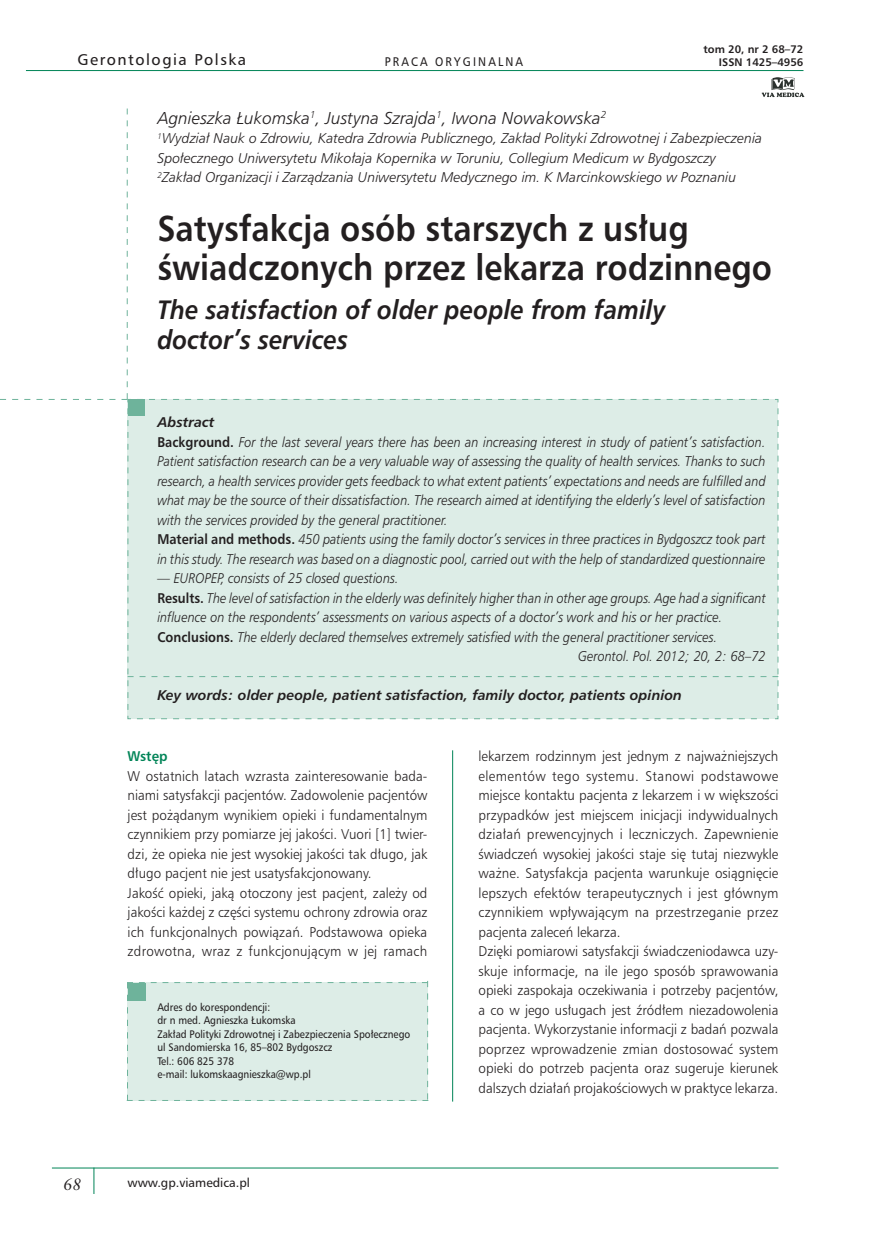
<style>
.page{position:relative;width:872px;height:1234px;background:#fff}
.page>*{position:absolute;margin:0;border:0;box-sizing:border-box;transform-origin:0 0}
.TYTUŁ{font:700 34.5px/39px "Humnst 777 PL";color:#231f20;scale:.9 1}
.TYTUŁ_ang{font:italic 700 25.5px/30px "Humnst 777 PL";color:#231f20;scale:.9 1}
.AUTOR{font:italic 16.5px "Humnst 777 Lt PL";color:#231f20}
.t1{font:italic 16.5px "Class Garmnd PL";color:#231f20}
.t2{font:15px "Humnst 777 PL";letter-spacing:.1em;color:#231f20}
.TEKST{font:13.5px/19.5px "Humnst 777 Lt PL";color:#231f20;text-align:justify;scale:.95 1}
.STRESZCZENIE_tekst_z{font:italic 13.5px/19.5px "Humnst 777 Lt PL";color:#231f20;scale:.9 1}
.AUTOR_praca{font:italic 13.5px/19.5px "Humnst 777 Lt PL";color:#231f20}
.STRESZCZENIE_slowa_k{font:italic 700 13.5px "Humnst 777 PL";color:#231f20}
.STRESZCZENIE_tekst_a{font:italic 13.5px "Humnst 777 Lt PL";color:#231f20;scale:.9 1}
.STRESZCZENIE_tytuł{font:italic 700 13.5px "Humnst 777 PL";color:#231f20}
.SRODTYTUL_I{font:700 13.5px "Humnst 777 PL";color:#008457;scale:.95 1}
.PAGINA_PRACA{font:12px "Humnst 777 PL";color:#231f20}
.PAGINA_PRACA-2{font:12px "Humnst 777 PL";letter-spacing:.2em;color:#231f20;scale:.9 1}
.ADRES{font:10.5px "Humnst 777 PL";color:#231f20;scale:.9 1}
.PAGINA_zywa{font:700 10.5px "Humnst 777 PL";color:#231f20}
.s1{font-family:"Humnst 777 PL";font-weight:700;font-style:normal}
</style>
<div class="page">
<hr style="left:26px;top:70px;width:777px;height:1px;background:#008457">
<svg style="left:761px;top:77px;width:43px;height:20px"></svg>
<svg style="left:94px;top:1168px;width:1px;height:25px"></svg>
<hr style="left:52px;top:1167px;width:726px;height:1px;background:#008457">
<hr style="left:452px;top:106px;width:1px;height:1014px;background:#008457">
<div style="left:434px;top:94px;width:40px;height:656px;background:#fff"></div>
<div style="left:127px;top:980px;width:301px;height:120px;background:#ddede7"></div>
<div style="left:441px;top:1101px;width:26px;height:51px;background:#fff"></div>
<svg style="left:127px;top:712px;width:651px;height:7px;background:#d6e9e2"></svg>
<div style="left:128px;top:983px;width:17px;height:17px;background:#6eb39b"></div>
<svg style="left:0;top:108px;width:778px;height:604px"></svg>
<p class="t2" style="left:77px;top:50px;width:170px">Gerontologia Polska</p>
<p class="PAGINA_PRACA-2" style="left:385px;top:54px;width:155px">PRACA ORYGINALNA</p>
<p class="PAGINA_zywa" style="left:703px;top:43px;width:101px">tom 20, nr 2 68–72</p>
<p class="PAGINA_zywa" style="left:719px;top:55px;width:86px">ISSN 1425–4956</p>
<p class="AUTOR" style="left:157px;top:107px;width:450px">Agnieszka Łukomska<sup>1</sup>, Justyna Szrajda<sup>1</sup>, Iwona Nowakowska<sup>2</sup></p>
<p class="AUTOR_praca" style="left:157px;top:128px;width:606px"><sup>1</sup>Wydział Nauk o Zdrowiu, Katedra Zdrowia Publicznego, Zakład Polityki Zdrowotnej i Zabezpieczenia<br>Społecznego Uniwersytetu Mikołaja Kopernika w Toruniu, Collegium Medicum w Bydgoszczy</p>
<p class="AUTOR_praca" style="left:157px;top:167px;width:580px"><sup>2</sup>Zakład Organizacji i Zarządzania Uniwersytetu Medycznego im. K Marcinkowskiego w Poznaniu</p>
<p class="TYTUŁ" style="left:157px;top:208px;width:684px">Satysfakcja osób starszych z usług świadczonych przez lekarza rodzinnego</p>
<p class="TYTUŁ_ang" style="left:157px;top:294px;width:566px">The satisfaction of older people from family doctor’s services</p>
<p class="STRESZCZENIE_tytuł" style="left:157px;top:413px;width:59px">Abstract</p>
<p class="STRESZCZENIE_tekst_z" style="left:157px;top:431px;width:677px;text-align:justify"><span class="s1">Background.</span> For the last several years there has been an increasing interest in study of patient’s satisfaction.<br>Patient satisfaction research can be a very valuable way of assessing the quality of health services. Thanks to such research, a health services provider gets feedback to what extent patients’ expectations and needs are fulfilled and what may be the source of their dissatisfaction. The research aimed at identifying the elderly’s level of satisfaction with the services provided by the general practitioner.</p>
<p class="STRESZCZENIE_tekst_z" style="left:157px;top:529px;width:677px"><span class="s1">Material and methods.</span> 450 patients using the family doctor’s services in three practices in Bydgoszcz took part in this study. The research was based on a diagnostic pool, carried out with the help of standardized questionnaire</p>
<p class="STRESZCZENIE_tekst_z" style="left:157px;top:568px;width:269px">— EUROPEP, consists of 25 closed questions.</p>
<p class="STRESZCZENIE_tekst_z" style="left:157px;top:587px;width:677px"><span class="s1">Results.</span> The level of satisfaction in the elderly was definitely higher than in other age groups. Age had a significant influence on the respondents’ assessments on various aspects of a doctor’s work and his or her practice.</p>
<p class="STRESZCZENIE_tekst_z" style="left:157px;top:626px;width:623px"><span class="s1">Conclusions.</span> The elderly declared themselves extremely satisfied with the general practitioner services.</p>
<p class="STRESZCZENIE_tekst_a" style="left:578px;top:647px;width:210px">Gerontol. Pol. 2012; 20, 2: 68–72</p>
<p class="STRESZCZENIE_slowa_k" style="left:157px;top:686px;width:526px">Key words: older people, patient satisfaction, family doctor, patients opinion</p>
<p class="SRODTYTUL_I" style="left:128px;top:747px;width:44px">Wstęp</p>
<p class="TEKST" style="left:128px;top:765px;width:317px">W ostatnich latach wzrasta zainteresowanie bada&shy;niami satysfakcji pacjentów. Zadowolenie pacjentów jest pożądanym wynikiem opieki i fundamentalnym czynnikiem przy pomiarze jej jakości. Vuori [1] twier&shy;dzi, że opieka nie jest wysokiej jakości tak długo, jak długo pacjent nie jest usatysfakcjonowany.</p>
<p class="TEKST" style="left:128px;top:882px;width:317px">Jakość opieki, jaką otoczony jest pacjent, zależy od jakości każdej z części systemu ochrony zdrowia oraz ich funkcjonalnych powiązań. Podstawowa opieka zdrowotna, wraz z funkcjonującym w jej ramach</p>
<p class="ADRES" style="left:157px;top:999px;width:127px">Adres do korespondencji:</p>
<p class="ADRES" style="left:157px;top:1013px;width:155px">dr n med. Agnieszka Łukomska</p>
<p class="ADRES" style="left:157px;top:1026px;width:282px">Zakład Polityki Zdrowotnej i Zabezpieczenia Społecznego</p>
<p class="ADRES" style="left:157px;top:1040px;width:196px">ul Sandomierska 16, 85–802 Bydgoszcz</p>
<p class="ADRES" style="left:157px;top:1053px;width:87px">Tel.: 606 825 378</p>
<p class="ADRES" style="left:157px;top:1067px;width:172px">e-mail: lukomskaagnieszka@wp.pl</p>
<p class="t1" style="left:63px;top:1173px;width:20px">68</p>
<p class="PAGINA_PRACA" style="left:128px;top:1174px;width:124px">www.gp.viamedica.pl</p>
<p class="TEKST" style="left:478px;top:746px;width:317px">lekarzem rodzinnym jest jednym z najważniejszych elementów tego systemu. Stanowi podstawowe miejsce kontaktu pacjenta z lekarzem i w większości przypadków jest miejscem inicjacji indywidualnych działań prewencyjnych i leczniczych. Zapewnienie świadczeń wysokiej jakości staje się tutaj niezwykle ważne. Satysfakcja pacjenta warunkuje osiągnięcie lepszych efektów terapeutycznych i jest głównym czynnikiem wpływającym na przestrzeganie przez pacjenta zaleceń lekarza.</p>
<p class="TEKST" style="left:478px;top:941px;width:317px">Dzięki pomiarowi satysfakcji świadczeniodawca uzy&shy;skuje informacje, na ile jego sposób sprawowania opieki zaspokaja oczekiwania i potrzeby pacjentów, a co w jego usługach jest źródłem niezadowolenia pacjenta. Wykorzystanie informacji z badań pozwala poprzez wprowadzenie zmian dostosować system opieki do potrzeb pacjenta oraz sugeruje kierunek dalszych działań projakościowych w praktyce lekarza.</p>
</div>
